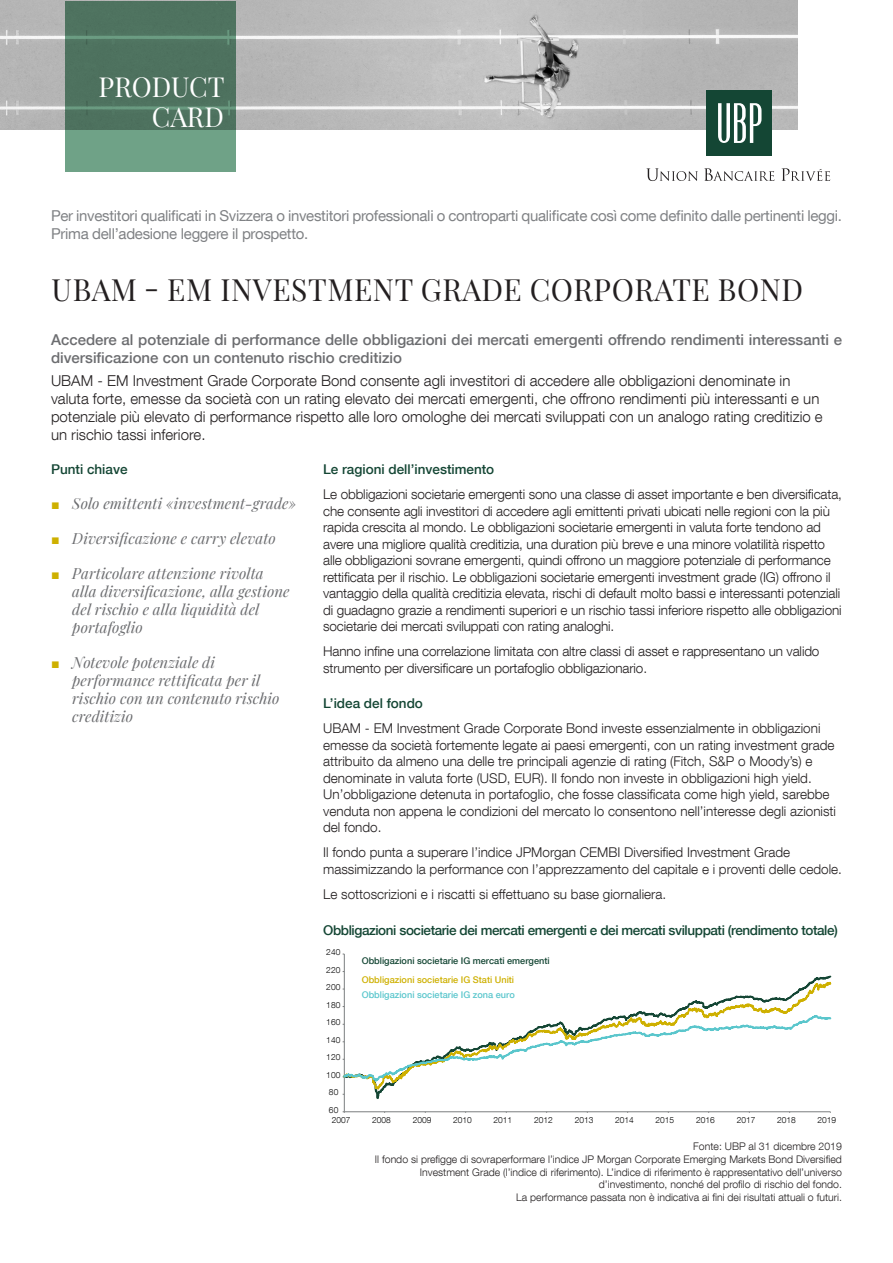
<style>
.page{position:relative;width:893px;height:1263px;background:#fff}
.page>*{position:absolute;margin:0;border:0;box-sizing:border-box;transform-origin:0 0}
.nom_du_fonds{font:30px "Playfair Display";letter-spacing:.02em;color:#231f20}
.t1{font:27px "Playfair Display";color:#fff}
.Texte_Intro{font:300 15px/18px "Helvetica Neue LT Com";color:#231f20}
.t2{font:italic 15px/18px "Playfair Display";letter-spacing:.005em;color:#6c6d70}
.For_qualified_invest{font:15px/18px "Helvetica Neue LT Com";letter-spacing:-.02em;color:#808285}
.Texte_Intro_65{font:500 15px/18px "Helvetica Neue LT Com";color:#6c6d70}
.Texte{font:300 13.5px/16.5px "Helvetica Neue LT Com";letter-spacing:-.01em;color:#231f20}
.Titre_Niv_2{font:500 13.5px "Helvetica Neue LT Com";letter-spacing:-.03em;color:#144634}
.Titre_Niv_2-2{font:500 13.5px "Helvetica Neue LT Com";color:#144634}
.Sources{font:300 10.5px/12.6px "Helvetica Neue LT Com";color:#231f20;text-align:right}
.t3{font:500 9.3px/18.8px "Helvetica Neue LT Com";color:#144634}
.t4{font:500 9.3px "Helvetica Neue LT Com";color:#5ac6cc}
.t5{font:300 8.4px "Helvetica Neue LT Com";color:#000001}
.s1{font-family:"Arial";font-style:normal;font-size:14.25px;color:#ceb000}
.s2{color:#ceb000}
</style>
<div class="page">
<hr style="left:344px;top:954px;width:1px;height:158px;background:#7b7e7f">
<hr style="left:344px;top:1111px;width:486px;height:1px;background:#7b7e7f">
<svg style="left:342px;top:969px;width:490px;height:130px"></svg>
<svg style="left:342px;top:1006px;width:490px;height:79px"></svg>
<img style="left:0;top:0;width:797px;height:130px">
<svg style="left:65px;top:1px;width:170px;height:170px;background:#577f69"></svg>
<svg style="left:646px;top:168px;width:52px;height:13px"></svg>
<svg style="left:704px;top:168px;width:70px;height:13px"></svg>
<svg style="left:781px;top:168px;width:49px;height:13px"></svg>
<div style="left:706px;top:90px;width:66px;height:66px;background:#144634"></div>
<svg style="left:718px;top:103px;width:43px;height:40px"></svg>
<p class="t1" style="left:99px;top:66px;width:128px">PRODUCT</p>
<p class="t1" style="left:152px;top:96px;width:74px">CARD</p>
<p class="For_qualified_invest" style="left:51px;top:206px;width:792px">Per investitori qualificati in Svizzera o investitori professionali o controparti qualificate così come definito dalle pertinenti leggi.<br>Prima dell’adesione leggere il prospetto.</p>
<p class="nom_du_fonds" style="left:52px;top:267px;width:753px">UBAM - EM INVESTMENT GRADE CORPORATE BOND</p>
<p class="Texte_Intro_65" style="left:51px;top:331px;width:792px">Accedere al potenziale di performance delle obbligazioni dei mercati emergenti offrendo rendimenti interessanti e diversificazione con un contenuto rischio creditizio</p>
<p class="Texte_Intro" style="left:51px;top:371px;width:773px">UBAM - EM Investment Grade Corporate Bond consente agli investitori di accedere alle obbligazioni denominate in valuta forte, emesse da società con un rating elevato dei mercati emergenti, che offrono rendimenti più interessanti e un potenziale più elevato di performance rispetto alle loro omologhe dei mercati sviluppati con un analogo rating creditizio e un rischio tassi inferiore.</p>
<p class="Titre_Niv_2-2" style="left:323px;top:461px;width:173px">Le ragioni dell’investimento</p>
<p class="Texte" style="left:323px;top:486px;width:520px">Le obbligazioni societarie emergenti sono una classe di asset importante e ben diversificata, che consente agli investitori di accedere agli emittenti privati ubicati nelle regioni con la più rapida crescita al mondo. Le obbligazioni societarie emergenti in valuta forte tendono ad avere una migliore qualità creditizia, una duration più breve e una minore volatilità rispetto alle obbligazioni sovrane emergenti, quindi offrono un maggiore potenziale di performance rettificata per il rischio. Le obbligazioni societarie emergenti investment grade (IG) offrono il vantaggio della qualità creditizia elevata, rischi di default molto bassi e interessanti potenziali di guadagno grazie a rendimenti superiori e un rischio tassi inferiore rispetto alle obbligazioni societarie dei mercati sviluppati con rating analoghi.</p>
<p class="Texte" style="left:323px;top:643px;width:498px">Hanno infi ne una correlazione limitata con altre classi di asset e rappresentano un valido strumento per diversificare un portafoglio obbligazionario.</p>
<p class="Titre_Niv_2-2" style="left:323px;top:695px;width:101px">L’idea del fondo</p>
<p class="Texte" style="left:323px;top:720px;width:514px">UBAM - EM Investment Grade Corporate Bond investe essenzialmente in obbligazioni emesse da società fortemente legate ai paesi emergenti, con un rating investment grade attribuito da almeno una delle tre principali agenzie di rating (Fitch, S&amp;P o Moody’s) e denominate in valuta forte (USD, EUR). Il fondo non investe in obbligazioni high yield.<br>Un’obbligazione detenuta in portafoglio, che fosse classificata come high yield, sarebbe venduta non appena le condizioni del mercato lo consentono nell’interesse degli azionisti del fondo.</p>
<p class="Texte" style="left:323px;top:844px;width:520px">Il fondo punta a superare l’indice JPMorgan CEMBI Diversified Investment Grade massimizzando la performance con l’apprezzamento del capitale e i proventi delle cedole.</p>
<p class="Texte" style="left:323px;top:885px;width:345px">Le sottoscrizioni e i riscatti si effettuano su base giornaliera.</p>
<p class="Titre_Niv_2-2" style="left:51px;top:461px;width:78px">Punti chiave</p>
<p class="t2" style="left:51px;top:493px;width:247px"><span class="s1">■</span> Solo emittenti «investment-grade»</p>
<p class="t2" style="left:51px;top:528px;width:226px"><span class="s1">■</span> Diversificazione e carry elevato</p>
<p class="t2" style="left:72px;top:563px;width:219px;text-indent:-21px"><span class="s1">■</span> Particolare attenzione rivolta alla diversificazione, alla gestione del rischio e alla liquidità del portafoglio</p>
<p class="t2" style="left:72px;top:652px;width:209px;text-indent:-21px"><span class="s1">■</span> Notevole potenziale di performance rettificata per il rischio con un contenuto rischio creditizio</p>
<p class="Titre_Niv_2" style="left:323px;top:922px;width:516px">Obbligazioni societarie dei mercati emergenti e dei mercati sviluppati (rendimento totale)</p>
<p class="t5" style="left:326px;top:947px;width:16px">240</p>
<p class="t5" style="left:326px;top:964px;width:16px">220</p>
<p class="t5" style="left:326px;top:982px;width:16px">200</p>
<p class="t5" style="left:326px;top:999px;width:16px">180</p>
<p class="t5" style="left:326px;top:1017px;width:16px">160</p>
<p class="t5" style="left:326px;top:1034px;width:16px">140</p>
<p class="t5" style="left:326px;top:1052px;width:16px">120</p>
<p class="t5" style="left:326px;top:1070px;width:16px">100</p>
<p class="t5" style="left:329px;top:1087px;width:11px">80</p>
<p class="t5" style="left:329px;top:1105px;width:11px">60</p>
<p class="t3" style="left:362px;top:951px;width:189px">Obbligazioni societarie IG mercati emergenti<br><span class="s2">Obbligazioni societarie IG Stati Uniti</span></p>
<p class="t4" style="left:362px;top:989px;width:155px">Obbligazioni societarie IG zona euro</p>
<p class="t5" style="left:332px;top:1115px;width:20px">2007</p>
<p class="t5" style="left:372px;top:1115px;width:20px">2008</p>
<p class="t5" style="left:413px;top:1115px;width:20px">2009</p>
<p class="t5" style="left:453px;top:1115px;width:20px">2010</p>
<p class="t5" style="left:494px;top:1115px;width:20px">2011</p>
<p class="t5" style="left:534px;top:1115px;width:20px">2012</p>
<p class="t5" style="left:575px;top:1115px;width:20px">2013</p>
<p class="t5" style="left:615px;top:1115px;width:20px">2014</p>
<p class="t5" style="left:656px;top:1115px;width:20px">2015</p>
<p class="t5" style="left:696px;top:1115px;width:20px">2016</p>
<p class="t5" style="left:737px;top:1115px;width:20px">2017</p>
<p class="t5" style="left:777px;top:1115px;width:20px">2018</p>
<p class="t5" style="left:818px;top:1115px;width:20px">2019</p>
<p class="Sources" style="left:375px;top:1140px;width:468px">Fonte: UBP al 31 dicembre 2019<br>Il fondo si prefigge di sovraperformare l’indice JP Morgan Corporate Emerging Markets Bond Diversified Investment Grade (l’indice di riferimento). L’indice di riferimento è rappresentativo dell’universo d’investimento, nonché del profilo di rischio del fondo.</p>
<p class="Sources" style="left:516px;top:1190px;width:327px">La performance passata non è indicativa ai fi ni dei risultati attuali o futuri.</p>
</div>
